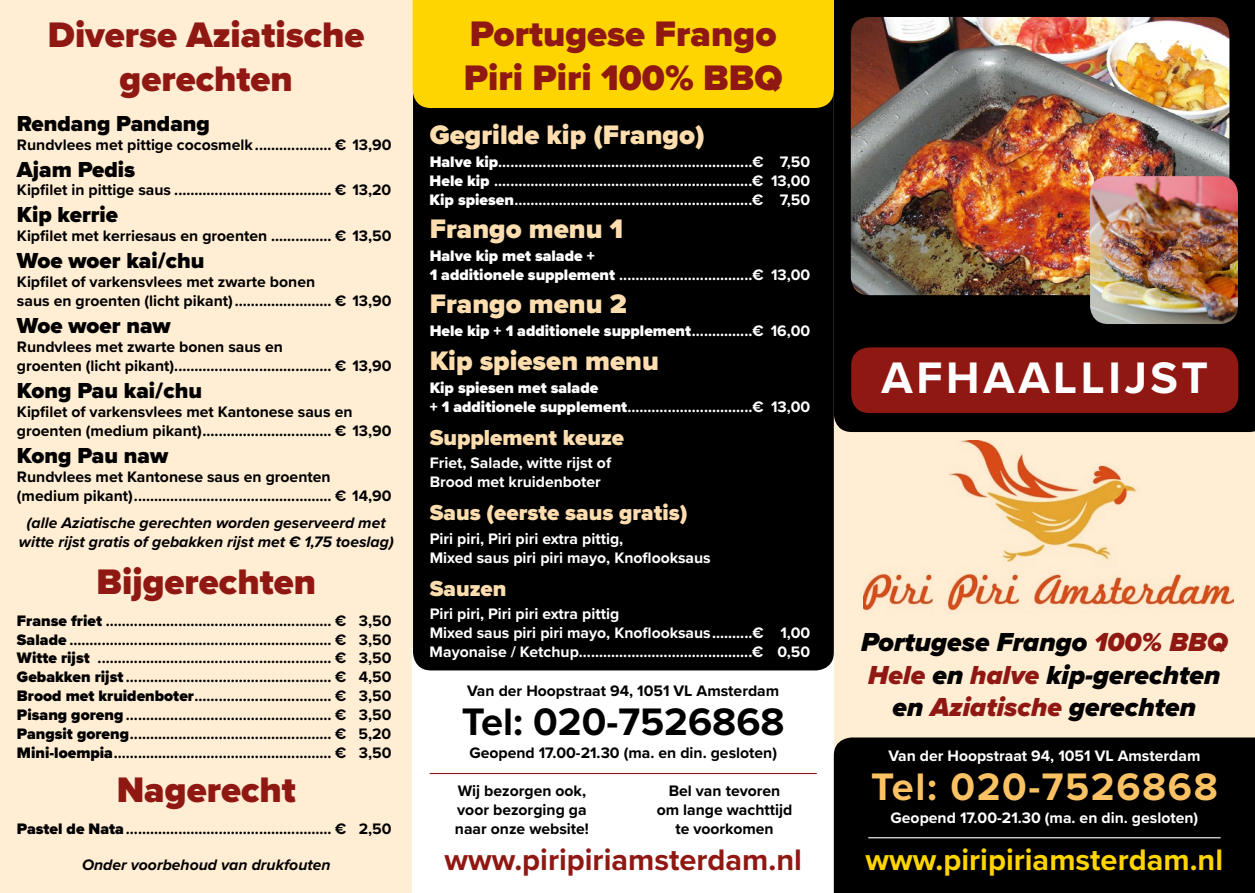
<style>
.page{position:relative;width:1255px;height:893px;background:#fff}
.page>*{position:absolute;margin:0;border:0;box-sizing:border-box;transform-origin:0 0}
.t1{font:700 45.75px "Proxima Nova";letter-spacing:.08em;color:#fff}
.t2{font:700 39.75px "Proxima Nova";letter-spacing:.04em;color:#fbc263}
.t3{font:700 39.75px "Proxima Nova";color:#000}
.t4{font:900 36.75px/44.1px "Proxima Nova";color:#901813}
.t5{font:700 30.75px "Proxima Nova";color:#901813}
.t6{font:700 30.75px "Proxima Nova";color:#ffd500}
.t7{font:900 27.75px "Proxima Nova";color:#fedeae}
.t8{font:italic 900 27px/32.4px "Proxima Nova";color:#000;text-align:center}
.t9{font:900 22.5px "Proxima Nova";color:#000}
.t10{font:900 22.5px "Proxima Nova";color:#fedeae}
.t11{font:700 15.75px/18.9px "Proxima Nova";color:#000}
.t12{font:700 15.75px/18.9px "Proxima Nova";color:#fff}
.t13{font:900 15.75px/18.9px "Proxima Nova";color:#fff}
.t14{font:italic 700 15.75px/18.9px "Proxima Nova";color:#000;text-align:center}
.s1{font-weight:900}
.s2{font-weight:700}
.s3{color:#901813}
</style>
<div class="page">
<div style="left:0;top:0;width:1254px;height:893px;background:#ffedd4"></div>
<div style="left:412px;top:648px;width:421px;height:245px;background:#fff"></div>
<div style="left:413px;top:108px;width:420px;height:562px;background:#000"></div>
<div style="left:833px;top:737px;width:421px;height:156px;background:#000"></div>
<div style="left:833px;top:0;width:421px;height:432px;background:#000"></div>
<div style="left:412px;top:0;width:421px;height:108px;background:#ffd500"></div>
<img style="left:850px;top:17px;width:379px;height:278px">
<img style="left:1089px;top:176px;width:148px;height:148px">
<div style="left:850px;top:431px;width:396px;height:200px;background:#ffedd4;border-radius:19px"></div>
<img style="left:863px;top:440px;width:370px;height:171px">
<hr style="left:868px;top:837px;width:352px;height:1px;background:#fff">
<hr style="left:429px;top:773px;width:387px;height:1px;background:#901813">
<div style="left:851px;top:347px;width:387px;height:66px;background:#901813;border-radius:18px"></div>
<h3 class="t4" style="left:48px;top:12px;width:318px;text-align:center">Diverse Aziatische gerechten</h3>
<h3 class="t9" style="left:17px;top:106px;width:194px">Rendang Pandang</h3>
<p class="t11" style="left:17px;top:135px;width:376px">Rundvlees met pittige cocosmelk ................... € 13,90</p>
<h3 class="t9" style="left:17px;top:152px;width:120px">Ajam Pedis</h3>
<p class="t11" style="left:17px;top:180px;width:376px">Kipfilet in pittige saus ....................................... € 13,20</p>
<h3 class="t9" style="left:17px;top:198px;width:103px">Kip kerrie</h3>
<p class="t11" style="left:17px;top:226px;width:376px">Kipfilet met kerriesaus en groenten ............... € 13,50</p>
<h3 class="t9" style="left:17px;top:244px;width:189px">Woe woer kai/chu</h3>
<p class="t11" style="left:17px;top:272px;width:376px">Kipfilet of varkensvlees met zwarte bonen<br>saus en groenten (licht pikant)........................ € 13,90</p>
<h3 class="t9" style="left:17px;top:309px;width:155px">Woe woer naw</h3>
<p class="t11" style="left:17px;top:337px;width:376px">Rundvlees met zwarte bonen saus en<br>groenten (licht pikant)....................................... € 13,90</p>
<h3 class="t9" style="left:17px;top:374px;width:186px">Kong Pau kai/chu</h3>
<p class="t11" style="left:17px;top:402px;width:376px">Kipfilet of varkensvlees met Kantonese saus en groenten (medium pikant)................................ € 13,90</p>
<h3 class="t9" style="left:17px;top:438px;width:153px">Kong Pau naw</h3>
<p class="t11" style="left:17px;top:467px;width:376px">Rundvlees met Kantonese saus en groenten (medium pikant)................................................. € 14,90</p>
<p class="t14" style="left:19px;top:513px;width:376px">(alle Aziatische gerechten worden geserveerd met witte rijst gratis of gebakken rijst met € 1,75 toeslag)</p>
<h3 class="t4" style="left:96px;top:559px;width:221px">Bijgerechten</h3>
<p class="t11" style="left:17px;top:611px;width:376px;text-align:justify"><span class="s1">Franse friet</span> ........................................................ € 3,50<br><span class="s1">Salade</span> ................................................................. € 3,50<br><span class="s1">Witte rijst</span> .......................................................... € 3,50<br><span class="s1">Gebakken rijst</span> ................................................... € 4,50<br><span class="s1">Brood met kruidenboter</span>.................................. € 3,50<br><span class="s1">Pisang goreng</span> ................................................... € 3,50<br><span class="s1">Pangsit goreng</span>.................................................. € 5,20<br><span class="s1">Mini-loempia</span>...................................................... € 3,50</p>
<h3 class="t4" style="left:117px;top:767px;width:181px">Nagerecht</h3>
<p class="t11" style="left:17px;top:819px;width:376px"><span class="s1">Pastel de Nata</span>................................................... € 2,50</p>
<p class="t14" style="left:82px;top:855px;width:250px">Onder voorbehoud van drukfouten</p>
<h3 class="t4" style="left:464px;top:11px;width:320px">Portugese Frango<br>Piri Piri 100% BBQ</h3>
<h3 class="t7" style="left:429px;top:114px;width:276px">Gegrilde kip (Frango)</h3>
<p class="t12" style="left:429px;top:152px;width:382px;text-align:justify"><span class="s1">Halve kip</span>...............................................................€ 7,50<br><span class="s1">Hele kip</span> ................................................................€ 13,00<br><span class="s1">Kip spiesen</span>...........................................................€ 7,50</p>
<h3 class="t7" style="left:429px;top:208px;width:195px">Frango menu 1</h3>
<p class="t13" style="left:429px;top:246px;width:382px">Halve kip met salade +<br>1 additionele supplement <span class="s2">.................................€ 13,00</span></p>
<h3 class="t7" style="left:429px;top:283px;width:198px">Frango menu 2</h3>
<p class="t13" style="left:429px;top:322px;width:382px">Hele kip + 1 additionele supplement<span class="s2">...............€ 16,00</span></p>
<h3 class="t7" style="left:429px;top:340px;width:231px">Kip spiesen menu</h3>
<p class="t13" style="left:429px;top:378px;width:382px">Kip spiesen met salade<br>+ 1 additionele supplement<span class="s2">...............................€ 13,00</span></p>
<h3 class="t10" style="left:429px;top:421px;width:196px">Supplement keuze</h3>
<p class="t12" style="left:429px;top:453px;width:183px">Friet, Salade, witte rijst of<br>Brood met kruidenboter</p>
<h3 class="t10" style="left:429px;top:496px;width:259px">Saus (eerste saus gratis)</h3>
<p class="t12" style="left:429px;top:529px;width:282px">Piri piri, Piri piri extra pittig,<br>Mixed saus piri piri mayo, Knoflooksaus</p>
<h3 class="t10" style="left:429px;top:572px;width:78px">Sauzen</h3>
<p class="t12" style="left:429px;top:604px;width:382px">Piri piri, Piri piri extra pittig<br>Mixed saus piri piri mayo, Knoflooksaus..........€ 1,00<br>Mayonaise / Ketchup...........................................€ 0,50</p>
<p class="t11" style="left:467px;top:681px;width:313px">Van der Hoopstraat 94, 1051 VL Amsterdam</p>
<h2 class="t3" style="left:462px;top:692px;width:324px">Tel: 020-7526868</h2>
<p class="t11" style="left:469px;top:743px;width:309px">Geopend 17.00-21.30 (ma. en din. gesloten)</p>
<p class="t11" style="left:455px;top:781px;width:135px">Wij bezorgen ook, voor bezorging ga naar onze website!</p>
<p class="t11" style="left:656px;top:781px;width:137px;text-align:center">Bel van tevoren om lange wachttijd te voorkomen</p>
<h1 class="t1" style="left:881px;top:344px;width:328px">AFHAALLIJST</h1>
<h3 class="t8" style="left:861px;top:626px;width:368px">Portugese Frango <span class="s3">100% BBQ<br>Hele</span> en <span class="s3">halve</span> kip-gerechten en <span class="s3">Aziatische</span> gerechten</h3>
<p class="t12" style="left:888px;top:746px;width:313px">Van der Hoopstraat 94, 1051 VL Amsterdam</p>
<h2 class="t2" style="left:871px;top:757px;width:348px">Tel: 020-7526868</h2>
<p class="t12" style="left:890px;top:808px;width:309px">Geopend 17.00-21.30 (ma. en din. gesloten)</p>
<h3 class="t5" style="left:444px;top:837px;width:359px">www.piripiriamsterdam.nl</h3>
<h3 class="t6" style="left:865px;top:837px;width:359px">www.piripiriamsterdam.nl</h3>
</div>
